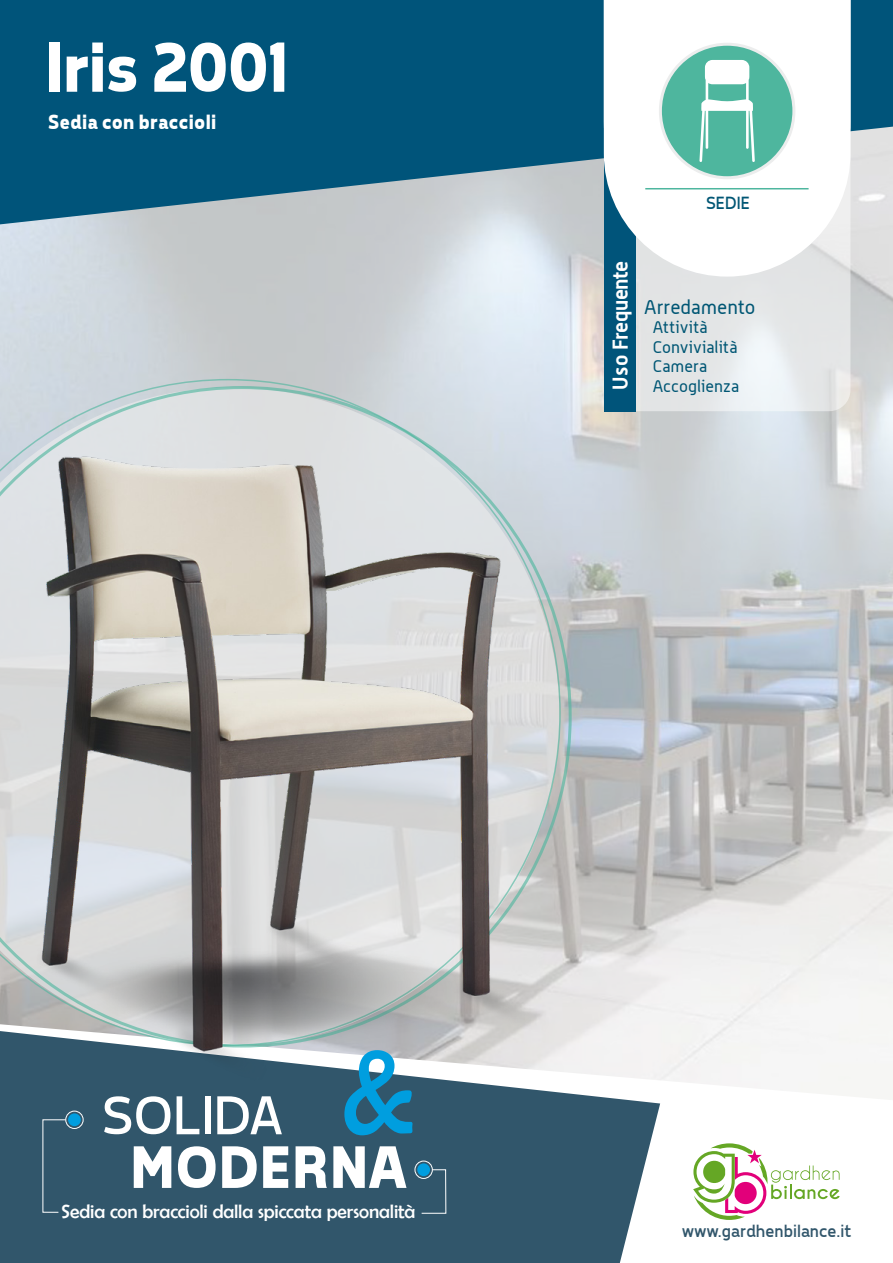
<style>
.page{position:relative;width:893px;height:1263px;background:#fff}
.page>*{position:absolute;margin:0;border:0;box-sizing:border-box;transform-origin:0 0}
.t1{font:120px "Berlin Sans FB";color:#009edf;scale:.9 1}
.t2{font:700 72px "Tepeno Sans";letter-spacing:-.03em;color:#fff}
.t3{font:700 60.9px "Tepeno Sans";letter-spacing:.005em;color:#fff;scale:1.05 1}
.t4{font:55.5px "Tepeno Sans";letter-spacing:-.01em;color:#fff;scale:1.05 1}
.t5{font:700 21px "Tepeno Sans";letter-spacing:.01em;color:#fff}
.t6{font:700 21px "Alwyn";letter-spacing:-.02em;color:#fff}
.t7{font:19.5px "Berlin Sans FB";letter-spacing:-.005em;color:#fff}
.t8{font:19.5px "Alwyn";color:#005674}
.t9{font:18px "Tepeno Sans";letter-spacing:.01em;color:#31566b}
.t10{font:18px "Tepeno Sans";letter-spacing:.015em;color:#005674}
.t11{font:16.5px/19.5px "Alwyn";letter-spacing:.01em;color:#005674}
</style>
<div class="page">
<img style="left:0;top:224px;width:893px;height:800px">
<svg style="left:0;top:0;width:893px;height:224px;background:#216888"></svg>
<svg style="left:636px;top:277px;width:214px;height:134px;background:#e5e7e8"></svg>
<div style="left:604px;top:0;width:32px;height:411px;background:#00547a"></div>
<svg style="left:636px;top:245px;width:214px;height:32px"></svg>
<svg style="left:585px;top:1024px;width:308px;height:80px;fill:#f6f6f5"></svg>
<svg style="left:0;top:1031px;width:660px;height:232px;background:#3f6275"></svg>
<svg style="left:693px;top:1143px;width:147px;height:77px"></svg>
<svg style="left:42px;top:1119px;width:25px;height:94px;background:#3c5f73"></svg>
<div style="left:65px;top:1111px;width:19px;height:18px;border:1px solid #fff;border-radius:50%"></div>
<div style="left:68px;top:1113px;width:13px;height:13px;background:#009ee0;border-radius:50%"></div>
<svg style="left:421px;top:1169px;width:26px;height:45px"></svg>
<div style="left:415px;top:1161px;width:18px;height:18px;border:1px solid #fff;border-radius:50%"></div>
<div style="left:417px;top:1163px;width:13px;height:13px;background:#009ee0;border-radius:50%"></div>
<svg style="left:604px;top:0;width:246px;height:245px"></svg>
<hr style="left:645px;top:188px;width:164px;height:1px;background:#4eb69e">
<div style="left:660px;top:44px;width:134px;height:134px;background:#4eb69e;border-radius:50%"></div>
<div style="left:659px;top:43px;width:136px;height:136px;border:3px solid #eceded;border-radius:50%"></div>
<svg style="left:699px;top:60px;width:56px;height:102px"></svg>
<svg style="left:0;top:379px;width:561px;height:32px;background:#cdd7dc"></svg>
<img style="left:0;top:411px;width:585px;height:685px">
<h2 class="t2" style="left:43px;top:25px;width:243px">Iris 2001</h2>
<p class="t5" style="left:47px;top:109px;width:170px">Sedia con braccioli</p>
<p class="t10" style="left:705px;top:192px;width:45px">SEDIE</p>
<p class="t6" style="left:607px;top:390px;width:131px;rotate:-90deg">Uso Frequente</p>
<p class="t8" style="left:644px;top:295px;width:113px">Arredamento</p>
<p class="t11" style="left:653px;top:317px;width:86px">Attività<br>Convivialità<br>Camera</p>
<p class="t11" style="left:653px;top:376px;width:88px">Accoglienza</p>
<h1 class="t1" style="left:340px;top:1026px;width:84px">&amp;</h1>
<h3 class="t4" style="left:98px;top:1083px;width:173px">SOLIDA</h3>
<h3 class="t3" style="left:127px;top:1131px;width:264px">MODERNA</h3>
<p class="t7" style="left:61px;top:1200px;width:356px">Sedia con braccioli dalla spiccata personalità</p>
<p class="t9" style="left:681px;top:1220px;width:171px">www.gardhenbilance.it</p>
</div>
